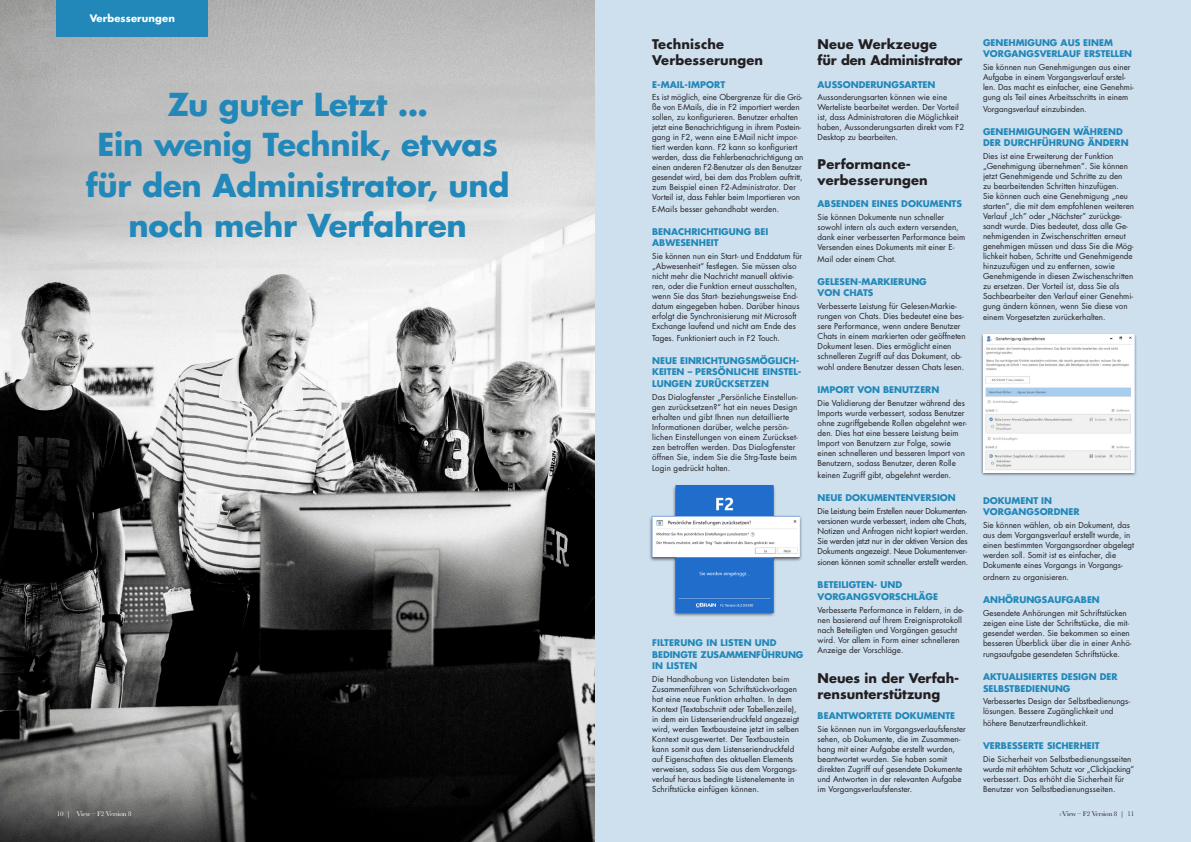
<style>
.page{position:relative;width:1191px;height:842px;background:#fff}
.page>*{position:absolute;margin:0;border:0;box-sizing:border-box;transform-origin:0 0}
.t1{font:700 30.8px/40.3px "Futura Std";letter-spacing:-.01em;color:#2188b9;text-align:center}
.t2{font:700 13px/16px "Futura Std";letter-spacing:.01em;color:#231f20}
.t3{font:700 13px/16px "Futura Std";letter-spacing:-.01em;color:#231f20}
.t4{font:700 10px "Futura Std";letter-spacing:.01em;color:#fff}
.Paragraph_Style_2{font:700 9px/11.5px "Futura Std";color:#2188b9}
.Paragraph_Style_2-2{font:8px/10px "Futura Std";color:#231f20}
.Paragraph_Style_2-3{font:8px/10px "Futura Std";letter-spacing:-.03em;color:#231f20}
.Paragraph_Style_2-4{font:8px "Futura Std";letter-spacing:-.02em;color:#231f20}
.t5{font:7px "Baskerville";letter-spacing:-.015em;color:#231f20}
.t6{font:7px "Baskerville";letter-spacing:-.015em;color:#fff}
.s1{color:#2188b9}
</style>
<div class="page">
<img style="left:0;top:337px;width:595px;height:505px">
<svg style="left:0;top:0;width:595px;height:337px"></svg>
<div style="left:595px;top:0;width:596px;height:842px;background:#cedfee"></div>
<div style="left:57px;top:0;width:151px;height:36px;background:#2188b9"></div>
<div style="left:980px;top:333px;width:157px;height:143px;background:#231f20;opacity:.75"></div>
<img style="left:983px;top:334px;width:151px;height:138px">
<div style="left:649px;top:484px;width:154px;height:133px;background:#231f20;opacity:.75"></div>
<img style="left:652px;top:486px;width:147px;height:127px">
<p class="t4" style="left:90px;top:12px;width:87px">Verbesserungen</p>
<p class="t1" style="left:167px;top:84px;width:262px">Zu guter Letzt ...</p>
<p class="t1" style="left:86px;top:124px;width:425px">Ein wenig Technik, etwas für den Administrator, und noch mehr Verfahren</p>
<p class="t6" style="left:57px;top:809px;width:76px">10 | <span class="s1">c</span>View – F2 Version 8</p>
<p class="t2" style="left:652px;top:36px;width:112px">Technische<br>Verbesserungen</p>
<p class="t3" style="left:817px;top:36px;width:146px">Neue Werkzeuge<br>für den Administrator</p>
<p class="Paragraph_Style_2" style="left:652px;top:78px;width:74px">E-MAIL-IMPORT</p>
<p class="Paragraph_Style_2-2" style="left:652px;top:92px;width:153px">Es ist möglich, eine Obergrenze für die Grö&shy;ße von E-Mails, die in F2 importiert werden sollen, zu konfigurieren. Benutzer erhalten jetzt eine Benachrichtigung in ihrem Postein&shy;gang in F2, wenn eine E-Mail nicht impor&shy;tiert werden kann. F2 kann so konfiguriert werden, dass die Fehlerbenachrichtigung an einen anderen F2-Benutzer als den Benutzer gesendet wird, bei dem das Problem auftritt, zum Beispiel einen F2-Administrator. Der Vorteil ist, dass Fehler beim Importieren von</p>
<p class="Paragraph_Style_2-2" style="left:652px;top:204px;width:128px">E-Mails besser gehandhabt werden.</p>
<p class="Paragraph_Style_2" style="left:652px;top:226px;width:118px">BENACHRICHTIGUNG BEI<br>ABWESENHEIT</p>
<p class="Paragraph_Style_2-2" style="left:652px;top:251px;width:151px">Sie können nun ein Start- und Enddatum für „Abwesenheit“ festlegen. Sie müssen also nicht mehr die Nachricht manuell aktivie&shy;ren, oder die Funktion erneut ausschalten, wenn Sie das Start- beziehungsweise End&shy;datum eingegeben haben. Darüber hinaus erfolgt die Synchronisierung mit Microsoft Exchange laufend und nicht am Ende des</p>
<p class="Paragraph_Style_2-2" style="left:652px;top:333px;width:129px">Tages. Funktioniert auch in F2 Touch.</p>
<p class="Paragraph_Style_2" style="left:652px;top:354px;width:151px">NEUE EINRICHTUNGSMÖGLICH-<br>KEITEN – PERSÖNLICHE EINSTEL-<br>LUNGEN ZURÜCKSETZEN</p>
<p class="Paragraph_Style_2-2" style="left:652px;top:392px;width:147px">Das Dialogfenster „Persönliche Einstellun&shy;gen zurücksetzen?“ hat ein neues Design erhalten und gibt Ihnen nun detaillierte Informationen darüber, welche persön&shy;lichen Einstellungen von einem Zurückset&shy;zen betroffen werden. Das Dialogfenster öffnen Sie, indem Sie die Strg-Taste beim</p>
<p class="Paragraph_Style_2-2" style="left:652px;top:463px;width:80px">Login gedrückt halten.</p>
<p class="Paragraph_Style_2" style="left:652px;top:637px;width:153px">FILTERUNG IN LISTEN UND<br>BEDINGTE ZUSAMMENFÜHRUNG<br>IN LISTEN</p>
<p class="Paragraph_Style_2-2" style="left:652px;top:674px;width:148px">Die Handhabung von Listendaten beim Zusammenführen von Schriftstückvorlagen hat eine neue Funktion erhalten. In dem Kontext (Textabschnitt oder Tabellenzeile), in dem ein Listenseriendruckfeld angezeigt wird, werden Textbausteine jetzt im selben Kontext ausgewertet. Der Textbaustein kann somit aus dem Listenseriendruckfeld auf Eigenschaften des aktuellen Elements verweisen, sodass Sie aus dem Vorgangs&shy;verlauf heraus bedingte Listenelemente in Schriftstücke einfügen können.</p>
<p class="Paragraph_Style_2" style="left:817px;top:78px;width:119px">AUSSONDERUNGSARTEN</p>
<p class="Paragraph_Style_2-2" style="left:817px;top:92px;width:148px">Aussonderungsarten können wie eine Werteliste bearbeitet werden. Der Vorteil ist, dass Administratoren die Möglichkeit haben, Aussonderungsarten direkt vom F2<br>Desktop zu bearbeiten.</p>
<p class="t2" style="left:817px;top:156px;width:112px">Performance&shy;verbesserungen</p>
<p class="Paragraph_Style_2" style="left:817px;top:198px;width:146px">ABSENDEN EINES DOKUMENTS</p>
<p class="Paragraph_Style_2-2" style="left:817px;top:212px;width:149px">Sie können Dokumente nun schneller sowohl intern als auch extern versenden, dank einer verbesserten Performance beim Versenden eines Dokuments mit einer E-</p>
<p class="Paragraph_Style_2-2" style="left:817px;top:254px;width:80px">Mail oder einem Chat.</p>
<p class="Paragraph_Style_2" style="left:817px;top:275px;width:111px">GELESEN-MARKIERUNG<br>VON CHATS</p>
<p class="Paragraph_Style_2-2" style="left:817px;top:301px;width:149px">Verbesserte Leistung für Gelesen-Markie&shy;rungen von Chats. Dies bedeutet eine bes&shy;sere Performance, wenn andere Benutzer Chats in einem markierten oder geöffneten Dokument lesen. Dies ermöglicht einen schnelleren Zugriff auf das Dokument, ob-</p>
<p class="Paragraph_Style_2-2" style="left:817px;top:363px;width:148px">wohl andere Benutzer dessen Chats lesen.</p>
<p class="Paragraph_Style_2" style="left:817px;top:384px;width:123px">IMPORT VON BENUTZERN</p>
<p class="Paragraph_Style_2-2" style="left:817px;top:398px;width:151px">Die Validierung der Benutzer während des Imports wurde verbessert, sodass Benutzer ohne zugriffgebende Rollen abgelehnt wer&shy;den. Dies hat eine bessere Leistung beim Import von Benutzern zur Folge, sowie einen schnelleren und besseren Import von Benutzern, sodass Benutzer, deren Rolle</p>
<p class="Paragraph_Style_2-2" style="left:817px;top:470px;width:135px">keinen Zugriff gibt, abgelehnt werden.</p>
<p class="Paragraph_Style_2" style="left:817px;top:492px;width:140px">NEUE DOKUMENTENVERSION</p>
<p class="Paragraph_Style_2-3" style="left:817px;top:506px;width:152px">Die Leistung beim Erstellen neuer Dokumenten&shy;versionen wurde verbessert, indem alte Chats, Notizen und Anfragen nicht kopiert werden.<br>Sie werden jetzt nur in der aktiven Version des Dokuments angezeigt. Neue Dokumentenver-</p>
<p class="Paragraph_Style_2-4" style="left:817px;top:557px;width:152px">sionen können somit schneller erstellt werden.</p>
<p class="Paragraph_Style_2" style="left:817px;top:579px;width:122px">BETEILIGTEN- UND<br>VORGANGSVORSCHLÄGE</p>
<p class="Paragraph_Style_2-2" style="left:817px;top:605px;width:148px">Verbesserte Performance in Feldern, in de&shy;nen basierend auf Ihrem Ereignisprotokoll nach Beteiligten und Vorgängen gesucht wird. Vor allem in Form einer schnelleren Anzeige der Vorschläge.</p>
<p class="t2" style="left:817px;top:669px;width:143px">Neues in der Verfah&shy;rensunterstützung</p>
<p class="Paragraph_Style_2" style="left:817px;top:710px;width:139px">BEANTWORTETE DOKUMENTE</p>
<p class="Paragraph_Style_2-2" style="left:817px;top:724px;width:150px">Sie können nun im Vorgangsverlaufsfenster sehen, ob Dokumente, die im Zusammen&shy;hang mit einer Aufgabe erstellt wurden, beantwortet wurden. Sie haben somit direkten Zugriff auf gesendete Dokumente und Antworten in der relevanten Aufgabe im Vorgangsverlaufsfenster.</p>
<p class="Paragraph_Style_2" style="left:983px;top:36px;width:151px">GENEHMIGUNG AUS EINEM<br>VORGANGSVERLAUF ERSTELLEN</p>
<p class="Paragraph_Style_2-2" style="left:983px;top:62px;width:152px">Sie können nun Genehmigungen aus einer Aufgabe in einem Vorgangsverlauf erstel&shy;len. Das macht es einfacher, eine Genehmi&shy;gung als Teil eines Arbeitsschritts in einem</p>
<p class="Paragraph_Style_2-2" style="left:983px;top:104px;width:105px">Vorgangsverlauf einzubinden.</p>
<p class="Paragraph_Style_2" style="left:983px;top:125px;width:147px">GENEHMIGUNGEN WÄHREND<br>DER DURCHFÜHRUNG ÄNDERN</p>
<p class="Paragraph_Style_2-2" style="left:983px;top:151px;width:153px">Dies ist eine Erweiterung der Funktion „Genehmigung übernehmen”. Sie können jetzt Genehmigende und Schritte zu den<br>zu bearbeitenden Schritten hinzufügen.<br>Sie können auch eine Genehmigung „neu starten“, die mit dem empfohlenen weiteren Verlauf „Ich” oder „Nächster” zurückge&shy;sandt wurde. Dies bedeutet, dass alle Ge&shy;nehmigenden in Zwischenschritten erneut genehmigen müssen und dass Sie die Mög&shy;lichkeit haben, Schritte und Genehmigende hinzuzufügen und zu entfernen, sowie Genehmigende in diesen Zwischenschritten zu ersetzen. Der Vorteil ist, dass Sie als Sachbearbeiter den Verlauf einer Genehmi&shy;gung ändern können, wenn Sie diese von</p>
<p class="Paragraph_Style_2-2" style="left:983px;top:313px;width:124px">einem Vorgesetzten zurückerhalten.</p>
<p class="Paragraph_Style_2" style="left:983px;top:495px;width:98px">DOKUMENT IN<br>VORGANGSORDNER</p>
<p class="Paragraph_Style_2-2" style="left:983px;top:520px;width:153px">Sie können wählen, ob ein Dokument, das aus dem Vorgangsverlauf erstellt wurde, in einen bestimmten Vorgangsordner abgelegt werden soll. Somit ist es einfacher, die Dokumente eines Vorgangs in Vorgangs-</p>
<p class="Paragraph_Style_2-2" style="left:983px;top:572px;width:88px">ordnern zu organisieren.</p>
<p class="Paragraph_Style_2" style="left:983px;top:593px;width:118px">ANHÖRUNGSAUFGABEN</p>
<p class="Paragraph_Style_2-2" style="left:983px;top:608px;width:150px">Gesendete Anhörungen mit Schriftstücken zeigen eine Liste der Schriftstücke, die mit&shy;gesendet werden. Sie bekommen so einen besseren Überblick über die in einer Anhö-</p>
<p class="Paragraph_Style_2-2" style="left:983px;top:649px;width:138px">rungsaufgabe gesendeten Schriftstücke.</p>
<p class="Paragraph_Style_2" style="left:983px;top:671px;width:136px">AKTUALISIERTES DESIGN DER<br>SELBSTBEDIENUNG</p>
<p class="Paragraph_Style_2-2" style="left:983px;top:697px;width:148px">Verbessertes Design der Selbstbedienungs&shy;lösungen. Bessere Zugänglichkeit und</p>
<p class="Paragraph_Style_2-2" style="left:983px;top:718px;width:106px">höhere Benutzerfreundlichkeit.</p>
<p class="Paragraph_Style_2" style="left:983px;top:740px;width:118px">VERBESSERTE SICHERHEIT</p>
<p class="Paragraph_Style_2-2" style="left:983px;top:754px;width:153px">Die Sicherheit von Selbstbedienungsseiten wurde mit erhöhtem Schutz vor „Clickjacking“ verbessert. Das erhöht die Sicherheit für Benutzer von Selbstbedienungsseiten.</p>
<p class="t5" style="left:1059px;top:809px;width:76px"><span class="s1">c</span>View – F2 Version 8 | 11</p>
</div>
